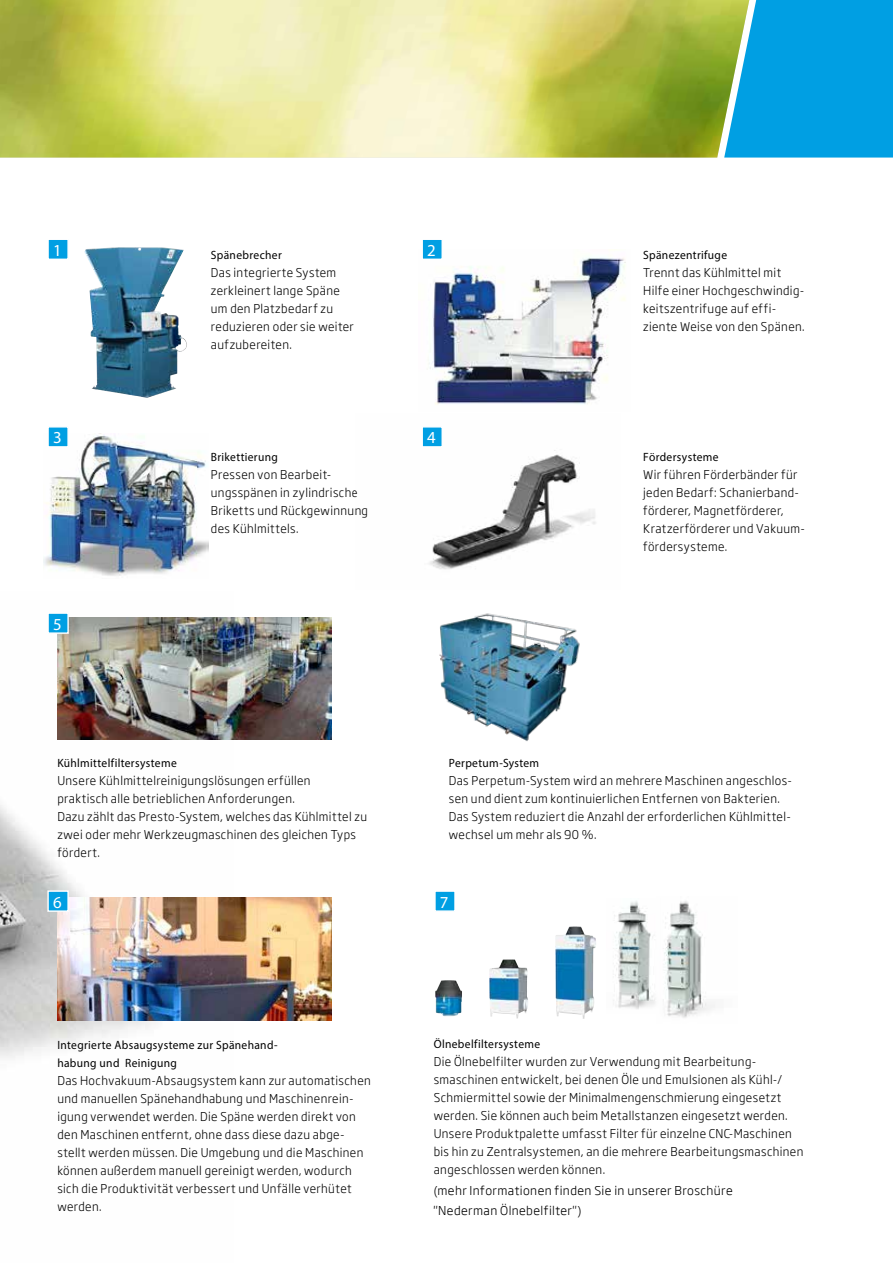
<style>
.page{position:relative;width:893px;height:1263px;background:#fff}
.page>*{position:absolute;margin:0;border:0;box-sizing:border-box;transform-origin:0 0}
.t1{font:16.8px "Myriad Pro";color:#fff}
.t2{font:300 12px/18px "Soho Gothic Pro";letter-spacing:.035em;color:#000;scale:.96 1}
.t3{font:12px/18px "Myriad Pro";letter-spacing:.03em;color:#000;scale:.96 1}
.t4{font:300 12px/20.2px "Soho Gothic Std";letter-spacing:.035em;color:#000}
</style>
<div class="page">
<img style="left:43px;top:433px;width:165px;height:143px">
<img style="left:0;top:0;width:724px;height:158px">
<img style="left:0;top:739px;width:234px;height:319px">
<img style="left:84px;top:247px;width:34px;height:15px">
<svg style="left:724px;top:0;width:169px;height:158px;background:#13a3d9"></svg>
<div style="left:47px;top:239px;width:22px;height:21px;background:#009fe3;border:1px solid #fff"></div>
<div style="left:47px;top:426px;width:22px;height:22px;background:#009fe3;border:1px solid #fff"></div>
<img style="left:429px;top:257px;width:197px;height:148px">
<img style="left:429px;top:450px;width:167px;height:120px">
<img style="left:439px;top:613px;width:141px;height:128px">
<img style="left:57px;top:617px;width:275px;height:122px">
<img style="left:57px;top:897px;width:275px;height:123px">
<img style="left:435px;top:980px;width:27px;height:36px">
<img style="left:489px;top:959px;width:23px;height:58px">
<img style="left:555px;top:926px;width:31px;height:93px">
<div style="left:421px;top:239px;width:22px;height:21px;background:#009fe3;border:1px solid #fff"></div>
<div style="left:421px;top:426px;width:22px;height:22px;background:#009fe3;border:1px solid #fff"></div>
<div style="left:47px;top:612px;width:22px;height:22px;background:#009fe3;border:1px solid #fff"></div>
<div style="left:47px;top:890px;width:22px;height:22px;background:#009fe3;border:1px solid #fff"></div>
<div style="left:434px;top:890px;width:22px;height:22px;background:#009fe3;border:1px solid #fff"></div>
<img style="left:613px;top:901px;width:42px;height:108px">
<img style="left:664px;top:901px;width:51px;height:117px">
<h1 class="t1" style="left:53px;top:240px;width:10px">1</h1>
<p class="t3" style="left:211px;top:246px;width:75px">Spänebrecher</p>
<p class="t2" style="left:211px;top:263px;width:150px">Das integrierte System zerkleinert lange Späne um den Platzbedarf zu reduzieren oder sie weiter aufzubereiten.</p>
<h1 class="t1" style="left:427px;top:240px;width:10px">2</h1>
<p class="t3" style="left:643px;top:246px;width:89px">Spänezentrifuge</p>
<p class="t2" style="left:643px;top:263px;width:170px">Trennt das Kühlmittel mit<br>Hilfe einer Hochgeschwindig&shy;keitszentrifuge auf effi&shy;ziente Weise von den Spänen.</p>
<h1 class="t1" style="left:53px;top:427px;width:10px">3</h1>
<h1 class="t1" style="left:427px;top:427px;width:10px">4</h1>
<p class="t3" style="left:211px;top:448px;width:71px">Brikettierung</p>
<p class="t2" style="left:211px;top:465px;width:165px">Pressen von Bearbeit&shy;ungsspänen in zylindrische<br>Briketts und Rückgewinnung des Kühlmittels.</p>
<p class="t3" style="left:643px;top:448px;width:80px">Fördersysteme</p>
<p class="t2" style="left:643px;top:465px;width:170px">Wir führen Förderbänder für jeden Bedarf: Schanierband&shy;förderer, Magnetförderer,<br>Kratzerförderer und Vakuum&shy;fördersysteme.</p>
<h1 class="t1" style="left:53px;top:613px;width:10px">5</h1>
<p class="t3" style="left:57px;top:753px;width:126px">Kühlmittelfiltersysteme</p>
<p class="t2" style="left:57px;top:770px;width:324px">Unsere Kühlmittelreinigungslösungen erfüllen<br>praktisch alle betrieblichen Anforderungen.<br>Dazu zählt das Presto-System, welches das Kühlmittel zu zwei oder mehr Werkzeugmaschinen des gleichen Typs fördert.</p>
<p class="t3" style="left:449px;top:753px;width:96px">Perpetum-System</p>
<p class="t2" style="left:449px;top:770px;width:359px">Das Perpetum-System wird an mehrere Maschinen angeschlos&shy;sen und dient zum kontinuierlichen Entfernen von Bakterien.<br>Das System reduziert die Anzahl der erforderlichen Kühlmittel&shy;wechsel um mehr als 90 %.</p>
<h1 class="t1" style="left:53px;top:891px;width:10px">6</h1>
<h1 class="t1" style="left:440px;top:891px;width:10px">7</h1>
<p class="t3" style="left:57px;top:1035px;width:231px">Integrierte Absaugsysteme zur Spänehand&shy;habung und Reinigung</p>
<p class="t2" style="left:57px;top:1071px;width:328px">Das Hochvakuum-Absaugsystem kann zur automatischen und manuellen Spänehandhabung und Maschinenrein&shy;igung verwendet werden. Die Späne werden direkt von den Maschinen entfernt, ohne dass diese dazu abge&shy;stellt werden müssen. Die Umgebung und die Maschinen können außerdem manuell gereinigt werden, wodurch sich die Produktivität verbessert und Unfälle verhütet werden.</p>
<p class="t3" style="left:434px;top:1035px;width:112px">Ölnebelfiltersysteme</p>
<p class="t2" style="left:434px;top:1052px;width:387px">Die Ölnebelfilter wurden zur Verwendung mit Bearbeitung&shy;smaschinen entwickelt, bei denen Öle und Emulsionen als Kühl-/ Schmiermittel sowie der Minimalmengenschmierung eingesetzt werden. Sie können auch beim Metallstanzen eingesetzt werden.<br>Unsere Produktpalette umfasst Filter für einzelne CNC-Maschinen bis hin zu Zentralsystemen, an die mehrere Bearbeitungsmaschinen angeschlossen werden können.</p>
<p class="t4" style="left:434px;top:1180px;width:301px">(mehr Informationen finden Sie in unserer Broschüre "Nederman Ölnebelfilter")</p>
</div>
